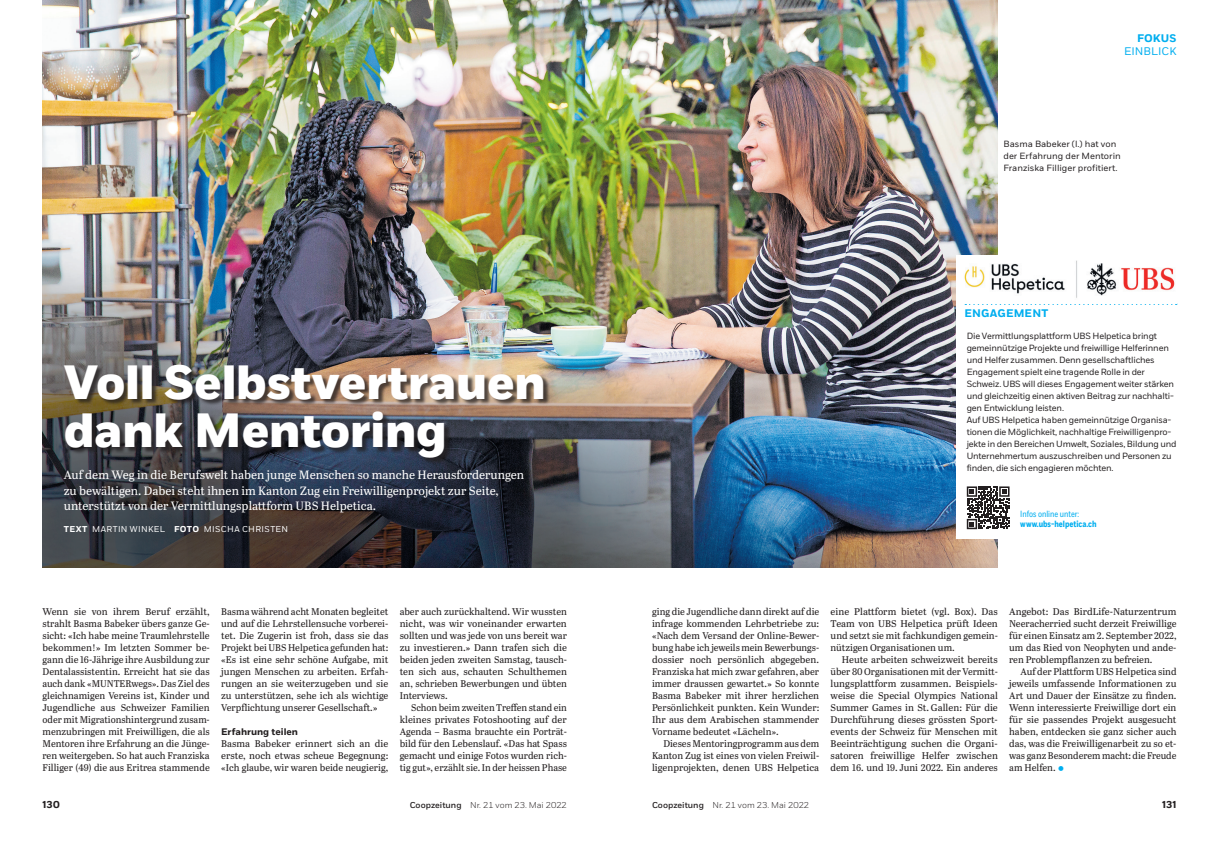
<style>
.page{position:relative;width:1219px;height:842px;background:#fff}
.page>*{position:absolute;margin:0;border:0;box-sizing:border-box;transform-origin:0 0}
._211_Titel_Extrabold{font:800 48px/48px "Fort";letter-spacing:-.005em;color:#fff}
._41_Lead_12pt_x06{font:12px/15.5px "Abril Text";color:#fff}
._60_Kasten_Titel_x21{font:700 11px "Fort";letter-spacing:.015em;color:#00aeef}
._83_Kickwort_Seitenk{font:11px "Fort";letter-spacing:.005em;color:#00aeef}
._83_Ressorttitel_x01{font:700 11px "Fort";letter-spacing:.005em;color:#00aeef}
.t1{font:700 10px "Fort";color:#231f20}
._50_Grundtext_mit_Ei{font:9.7px/12px "Abril Text";color:#231f20;text-align:justify}
._50_Grundtext_ohne_E{font:9.7px/12px "Abril Text";color:#231f20;text-align:justify}
._50_Grundtext_mit_Ei-2{font:9.7px/12px "Abril Text";color:#231f20;text-align:justify;scale:.96 1}
._51_Zwischentitel_x0{font:700 9.5px "Fort";color:#231f20}
._61_Kasten_Text_x22{font:9px/12px "Fort";letter-spacing:-.02em;color:#231f20}
._71_Legende_unter_Bi{font:9px/12px "Fort";color:#231f20}
._84_Webverweis_Allge{font:700 9px/10px "Fort Cond";color:#00aeef}
.t2{font:300 8.5px "Fort";color:#231f20}
._73_Autorenzeile_nac{font:8.5px "Fort";letter-spacing:.04em;color:#fff}
.s1{font-weight:700}
.s2{font-weight:400}
.s3{font-size:12px;color:#00aeef}
.s4{font-weight:500}
</style>
<div class="page">
<img style="left:43px;top:0;width:955px;height:568px">
<div style="left:956px;top:255px;width:220px;height:284px;background:#fff"></div>
<div style="left:65px;top:365px;width:485px;height:99px;background:#231f20;opacity:.75"></div>
<svg style="left:965px;top:304px;width:212px;height:1px"></svg>
<svg style="left:966px;top:486px;width:44px;height:44px"></svg>
<svg style="left:967px;top:486px;width:42px;height:43px"></svg>
<img style="left:964px;top:261px;width:211px;height:37px">
<p class="_83_Ressorttitel_x01" style="left:1137px;top:32px;width:41px">FOKUS</p>
<p class="_83_Kickwort_Seitenk" style="left:1124px;top:45px;width:54px">EINBLICK</p>
<p class="_71_Legende_unter_Bi" style="left:1003px;top:138px;width:119px">Basma Babeker (l.) hat von der Erfahrung der Mentorin<br>Franziska Filliger profitiert.</p>
<p class="_211_Titel_Extrabold" style="left:64px;top:360px;width:484px">Voll Selbstvertrauen dank Mentoring</p>
<p class="_41_Lead_12pt_x06" style="left:64px;top:467px;width:462px">Auf dem Weg in die Berufswelt haben junge Menschen so manche Herausforderungen zu bewältigen. Dabei steht ihnen im Kanton Zug ein Freiwilligenprojekt zur Seite, unterstützt von der Vermittlungsplattform UBS Helpetica.</p>
<p class="_73_Autorenzeile_nac" style="left:64px;top:524px;width:226px"><span class="s1">TEXT</span> MARTIN WINKEL <span class="s1">FOTO</span> MISCHA CHRISTEN</p>
<p class="_60_Kasten_Titel_x21" style="left:964px;top:306px;width:85px">ENGAGEMENT</p>
<p class="_61_Kasten_Text_x22" style="left:967px;top:330px;width:209px">Die Vermittlungsplattform UBS Helpetica bringt gemeinnützige Projekte und freiwillige Helferinnen und Helfer zusammen. Denn gesellschaftliches Engagement spielt eine tragende Rolle in der Schweiz. UBS will dieses Engagement weiter stärken und gleichzeitig einen aktiven Beitrag zur nachhalti&shy;gen Entwicklung leisten.</p>
<p class="_61_Kasten_Text_x22" style="left:967px;top:414px;width:211px">Auf UBS Helpetica haben gemeinnützige Organisa&shy;tionen die Möglichkeit, nachhaltige Freiwilligenpro&shy;jekte in den Bereichen Umwelt, Soziales, Bildung und Unternehmertum auszuschreiben und Personen zu finden, die sich engagieren möchten.</p>
<p class="_84_Webverweis_Allge" style="left:1020px;top:510px;width:78px"><span class="s2">Infos online unter: </span>www.ubs-helpetica.ch</p>
<p class="_50_Grundtext_ohne_E" style="left:43px;top:605px;width:169px">Wenn sie von ihrem Beruf erzählt, strahlt Basma Babeker übers ganze Ge&shy;sicht: «Ich habe meine Traumlehrstelle bekommen!» Im letzten Sommer be&shy;gann die 16-Jährige ihre Ausbildung zur Dentalassistentin. Erreicht hat sie das auch dank «MUNTERwegs». Das Ziel des gleichnamigen Vereins ist, Kinder und Jugendliche aus Schweizer Familien oder mit Migrationshintergrund zusam&shy;menzubringen mit Freiwilligen, die als Mentoren ihre Erfahrung an die Jünge&shy;ren weitergeben. So hat auch Franziska Filliger (49) die aus Eritrea stammende</p>
<p class="_50_Grundtext_mit_Ei" style="left:831px;top:605px;width:169px">eine Plattform bietet (vgl. Box). Das Team von UBS Helpetica prüft Ideen und setzt sie mit fachkundigen gemein&shy;nützigen Organisationen um.</p>
<p class="_50_Grundtext_mit_Ei" style="left:652px;top:605px;width:169px">ging die Jugendliche dann direkt auf die infrage kommenden Lehrbetriebe zu: «Nach dem Versand der Online-Bewer&shy;bung habe ich jeweils mein Bewerbungs&shy;dossier noch persönlich abgegeben.<br>Franziska hat mich zwar gefahren, aber immer draussen gewartet.» So konnte Basma Babeker mit ihrer herzlichen Persönlichkeit punkten. Kein Wunder:<br>Ihr aus dem Arabischen stammender Vorname bedeutet «Lächeln».</p>
<p class="_50_Grundtext_mit_Ei" style="left:652px;top:737px;width:169px;text-indent:11px">Dieses Mentoringprogramm aus dem Kanton Zug ist eines von vielen Freiwil&shy;ligenprojekten, denen UBS Helpetica</p>
<p class="_50_Grundtext_ohne_E" style="left:221px;top:605px;width:169px">Basma während acht Monaten begleitet und auf die Lehrstellensuche vorberei&shy;tet. Die Zugerin ist froh, dass sie das Projekt bei UBS Helpetica gefunden hat: «Es ist eine sehr schöne Aufgabe, mit jungen Menschen zu arbeiten. Erfah&shy;rungen an sie weiterzugeben und sie zu unterstützen, sehe ich als wichtige Verpflichtung unserer Gesellschaft.»</p>
<p class="_51_Zwischentitel_x0" style="left:221px;top:726px;width:78px">Erfahrung teilen</p>
<p class="_50_Grundtext_ohne_E" style="left:221px;top:737px;width:169px">Basma Babeker erinnert sich an die erste, noch etwas scheue Begegnung: «Ich glaube, wir waren beide neugierig,</p>
<p class="_50_Grundtext_ohne_E" style="left:400px;top:605px;width:169px">aber auch zurückhaltend. Wir wussten nicht, was wir voneinander erwarten sollten und was jede von uns bereit war zu investieren.» Dann trafen sich die beiden jeden zweiten Samstag, tausch&shy;ten sich aus, schauten Schulthemen an, schrieben Bewerbungen und übten Interviews.</p>
<p class="_50_Grundtext_mit_Ei-2" style="left:400px;top:701px;width:176px;text-indent:11px">Schon beim zweiten Treffen stand ein kleines privates Fotoshooting auf der Agenda – Basma brauchte ein Porträt&shy;bild für den Lebenslauf. «Das hat Spass gemacht und einige Fotos wurden rich&shy;tig gut», erzählt sie. In der heissen Phase</p>
<p class="_50_Grundtext_mit_Ei" style="left:831px;top:653px;width:169px;text-indent:11px">Heute arbeiten schweizweit bereits über 80 Organisationen mit der Vermitt&shy;lungsplattform zusammen. Beispiels&shy;weise die Special Olympics National Summer Games in St. Gallen: Für die Durchführung dieses grössten Sport&shy;events der Schweiz für Menschen mit Beeinträchtigung suchen die Organi&shy;satoren freiwillige Helfer zwischen dem 16. und 19. Juni 2022. Ein anderes</p>
<p class="_50_Grundtext_mit_Ei" style="left:1009px;top:605px;width:169px">Angebot: Das BirdLife-Naturzentrum Neeracherried sucht derzeit Freiwillige für einen Einsatz am 2. September 2022, um das Ried von Neophyten und ande&shy;ren Problempflanzen zu befreien.</p>
<p class="_50_Grundtext_mit_Ei" style="left:1009px;top:665px;width:169px;text-indent:11px">Auf der Plattform UBS Helpetica sind jeweils umfassende Informationen zu Art und Dauer der Einsätze zu finden.<br>Wenn interessierte Freiwillige dort ein für sie passendes Projekt ausgesucht haben, entdecken sie ganz sicher auch das, was die Freiwilligenarbeit zu so et&shy;was ganz Besonderem macht: die Freude am Helfen. <span class="s3">○</span></p>
<p class="t1" style="left:43px;top:798px;width:19px">130</p>
<p class="t2" style="left:410px;top:800px;width:159px"><span class="s4">Coopzeitung</span> Nr. 21 vom 23. Mai 2022</p>
<p class="t2" style="left:652px;top:800px;width:159px"><span class="s4">Coopzeitung</span> Nr. 21 vom 23. Mai 2022</p>
<p class="t1" style="left:1162px;top:798px;width:16px">131</p>
</div>
